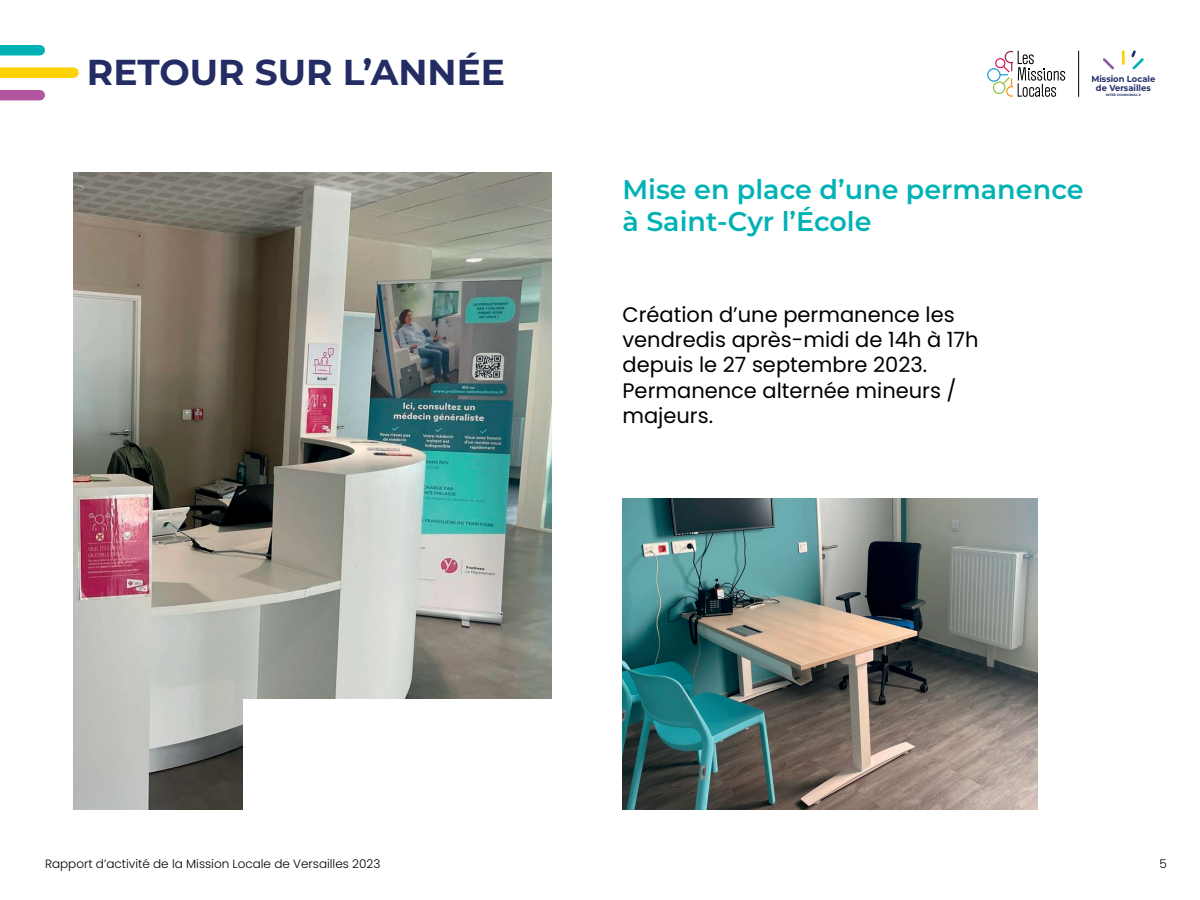
<style>
.page{position:relative;width:1200px;height:900px;background:#fff}
.page>*{position:absolute;margin:0;border:0;box-sizing:border-box;transform-origin:0 0}
.t1{font:700 36px "Montserrat";color:#242c64}
.t2{font:600 27px/32.4px "Montserrat";color:#00b2b5}
.t3{font:21px/25.2px "Poppins";color:#000001}
.t4{font:300 12px "Poppins";color:#000001}
.t5{font:700 8.85px/8.9px "Montserrat";color:#252f69;text-align:center;scale:.95 1}
.t6{font:700 3.3px "Montserrat";color:#252f69}
</style>
<div class="page">
<div style="left:0;top:67px;width:74px;height:11px;background:#fed304"></div>
<div style="left:0;top:45px;width:40px;height:11px;background:#00b2b5"></div>
<div style="left:0;top:90px;width:40px;height:10px;background:#b356a1"></div>
<hr style="left:1078px;top:51px;width:1px;height:46px;background:#000001">
<svg style="left:987px;top:51px;width:78px;height:46px"></svg>
<svg style="left:1103px;top:50px;width:41px;height:20px"></svg>
<img style="left:74px;top:172px;width:478px;height:638px">
<img style="left:622px;top:499px;width:415px;height:311px">
<div style="left:243px;top:699px;width:333px;height:139px;background:#fff"></div>
<h1 class="t1" style="left:87px;top:47px;width:420px">RETOUR SUR L’ANNÉE</h1>
<p class="t5" style="left:1091px;top:74px;width:69px">Mission Locale de Versailles</p>
<p class="t6" style="left:1106px;top:93px;width:37px">INTER COMMUNAL E</p>
<p class="t2" style="left:622px;top:172px;width:463px">Mise en place d’une permanence à Saint-Cyr l’École</p>
<p class="t3" style="left:622px;top:302px;width:357px">Création d’une permanence les vendredis après-midi de 14h à 17h depuis le 27 septembre 2023.<br>Permanence alternée mineurs / majeurs.</p>
<p class="t4" style="left:45px;top:856px;width:337px">Rapport d’activité de la Mission Locale de Versailles 2023</p>
<p class="t4" style="left:1160px;top:856px;width:9px">5</p>
</div>
